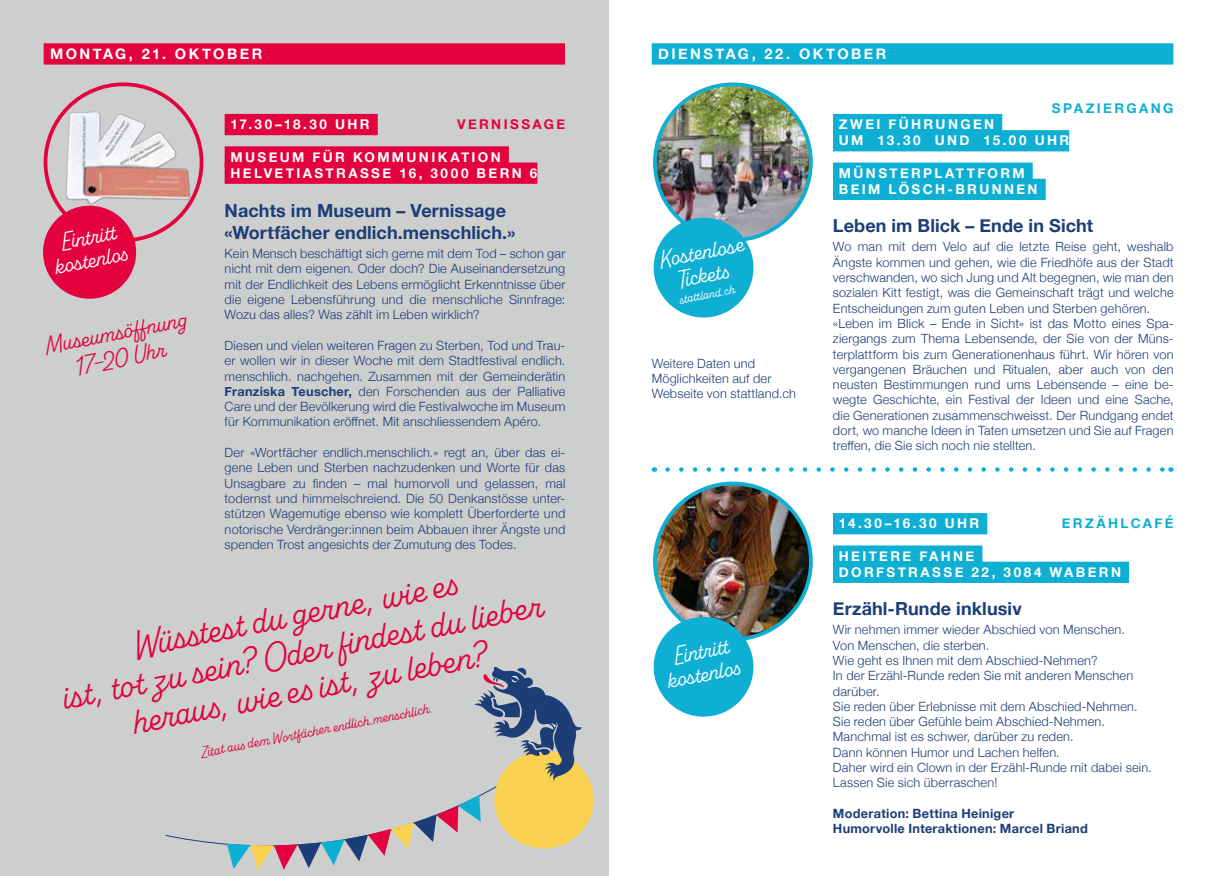
<style>
.page{position:relative;width:1217px;height:876px;background:#fff}
.page>*{position:absolute;margin:0;border:0;box-sizing:border-box;transform-origin:0 0}
.t1{font:37.5px/37.5px "Alkaline";color:#e3013e;text-align:center}
.t2{font:24px/25.5px "Alkaline";color:#e3013e;text-align:center}
.t3{font:23.55px/23.2px "Alkaline";color:#fff;text-align:center}
.t4{font:700 18px/21.6px "Helvetica Neue";letter-spacing:.005em;color:#1d3d76}
.t5{font:15px "Alkaline";color:#e3013e}
.t6{font:700 14.55px "Helvetica Neue";letter-spacing:.17em;color:#fff}
.t7{font:700 13.5px/16.2px "Helvetica Neue";letter-spacing:.175em;color:#fff}
.t8{font:700 13.5px "Helvetica Neue";letter-spacing:.18em;color:#0eafd3}
.t9{font:13.5px "Alkaline";color:#fff}
.t10{font:700 13.5px "Helvetica Neue";letter-spacing:.18em;color:#e3013e}
.t11{font:300 12.75px/15.3px "Helvetica Neue";letter-spacing:.015em;color:#1d3d76;text-align:justify}
.t12{font:700 12.75px/15.3px "Helvetica Neue";letter-spacing:.02em;color:#1d3d76}
.s1{font-weight:700}
</style>
<div class="page">
<div style="left:0;top:0;width:608px;height:876px;background:#cdcece"></div>
<img style="left:45px;top:96px;width:156px;height:120px">
<div style="left:44px;top:82px;width:159px;height:160px;border:4px solid #e3013e;border-radius:50%"></div>
<div style="left:224px;top:114px;width:153px;height:21px;background:#e3013e"></div>
<div style="left:224px;top:146px;width:284px;height:22px;background:#e3013e"></div>
<div style="left:224px;top:163px;width:313px;height:21px;background:#e3013e"></div>
<div style="left:44px;top:43px;width:521px;height:22px;background:#e3013e"></div>
<div style="left:651px;top:43px;width:521px;height:22px;background:#0eafd3"></div>
<div style="left:43px;top:206px;width:93px;height:93px;background:#e3013e;border-radius:50%"></div>
<img style="left:654px;top:84px;width:156px;height:156px;border-radius:78px">
<div style="left:653px;top:82px;width:159px;height:160px;border:4px solid #0eafd3;border-radius:50%"></div>
<img style="left:654px;top:483px;width:156px;height:156px;border-radius:78px">
<div style="left:653px;top:482px;width:159px;height:159px;border:4px solid #0eafd3;border-radius:50%"></div>
<div style="left:832px;top:114px;width:170px;height:21px;background:#0eafd3"></div>
<div style="left:832px;top:130px;width:236px;height:21px;background:#0eafd3"></div>
<div style="left:832px;top:163px;width:200px;height:21px;background:#0eafd3"></div>
<div style="left:832px;top:179px;width:213px;height:21px;background:#0eafd3"></div>
<div style="left:832px;top:513px;width:155px;height:21px;background:#0eafd3"></div>
<div style="left:832px;top:545px;width:150px;height:22px;background:#0eafd3"></div>
<div style="left:832px;top:562px;width:296px;height:21px;background:#0eafd3"></div>
<div style="left:653px;top:218px;width:100px;height:99px;background:#0eafd3;border-radius:50%"></div>
<div style="left:653px;top:617px;width:100px;height:100px;background:#0eafd3;border-radius:50%"></div>
<svg style="left:667px;top:467px;width:496px;height:5px"></svg>
<div style="left:494px;top:751px;width:99px;height:97px;background:#fad151;border-radius:50%"></div>
<svg style="left:165px;top:666px;width:416px;height:204px"></svg>
<p class="t6" style="left:50px;top:42px;width:214px">MONTAG, 21. OKTOBER</p>
<p class="t6" style="left:658px;top:42px;width:230px">DIENSTAG, 22. OKTOBER</p>
<p class="t8" style="left:1051px;top:98px;width:123px">SPAZIERGANG</p>
<p class="t10" style="left:457px;top:114px;width:109px">VERNISSAGE</p>
<p class="t7" style="left:838px;top:117px;width:232px">ZWEI FÜHRUNGEN<br>UM 13.30 UND 15.00 UHR</p>
<p class="t7" style="left:838px;top:165px;width:200px">MÜNSTERPLATTFORM<br>BEIM LÖSCH-BRUNNEN</p>
<h3 class="t4" style="left:832px;top:215px;width:262px">Leben im Blick – Ende in Sicht</h3>
<p class="t11" style="left:832px;top:238px;width:342px;text-align:left">Wo man mit dem Velo auf die letzte Reise geht, weshalb Ängste kommen und gehen, wie die Friedhöfe aus der Stadt verschwanden, wo sich Jung und Alt begegnen, wie man den sozialen Kitt festigt, was die Gemeinschaft trägt und welche Entscheidungen zum guten Leben und Sterben gehören. «Leben im Blick – Ende in Sicht» ist das Motto eines Spa&shy;ziergangs zum Thema Lebensende, der Sie von der Müns&shy;terplattform bis zum Generationenhaus führt. Wir hören von vergangenen Bräuchen und Ritualen, aber auch von den neusten Bestimmungen rund ums Lebensende – eine be&shy;wegte Geschichte, ein Festival der Ideen und eine Sache, die Generationen zusammenschweisst. Der Rundgang endet dort, wo manche Ideen in Taten umsetzen und Sie auf Fragen treffen, die Sie sich noch nie stellten.</p>
<p class="t7" style="left:230px;top:117px;width:141px">17.30–18.30 UHR</p>
<p class="t7" style="left:230px;top:149px;width:308px">MUSEUM FÜR KOMMUNIKATION<br>HELVETIASTRASSE 16, 3000 BERN 6</p>
<h3 class="t4" style="left:224px;top:200px;width:292px">Nachts im Museum – Vernissage «Wortfächer endlich.menschlich.»</h3>
<p class="t11" style="left:224px;top:245px;width:342px">Kein Mensch beschäftigt sich gerne mit dem Tod – schon gar nicht mit dem eigenen. Oder doch? Die Auseinandersetzung mit der Endlichkeit des Lebens ermöglicht Erkenntnisse über die eigene Lebensführung und die menschliche Sinnfrage:<br>Wozu das alles? Was zählt im Leben wirklich?</p>
<p class="t11" style="left:224px;top:337px;width:342px">Diesen und vielen weiteren Fragen zu Sterben, Tod und Trau&shy;er wollen wir in dieser Woche mit dem Stadtfestival endlich. menschlich. nachgehen. Zusammen mit der Gemeinderätin <span class="s1">Franziska Teuscher,</span> den Forschenden aus der Palliative Care und der Bevölkerung wird die Festivalwoche im Museum für Kommunikation eröffnet. Mit anschliessendem Apéro.</p>
<p class="t11" style="left:224px;top:444px;width:342px">Der «Wortfächer endlich.menschlich.» regt an, über das ei&shy;gene Leben und Sterben nachzudenken und Worte für das Unsagbare zu finden – mal humorvoll und gelassen, mal todernst und himmelschreiend. Die 50 Denkanstösse unter&shy;stützen Wagemutige ebenso wie komplett Überforderte und notorische Verdränger:innen beim Abbauen ihrer Ängste und spenden Trost angesichts der Zumutung des Todes.</p>
<h3 class="t3" style="left:48px;top:233px;width:67px;rotate:-11deg">Eintritt kos tenlos</h3>
<h3 class="t3" style="left:657px;top:249px;width:87px;rotate:-11deg">Kos tenlos e<br>Tickets</h3>
<p class="t9" style="left:677px;top:292px;width:58px;rotate:-11deg">statt land.ch</p>
<h2 class="t2" style="left:43px;top:334px;width:143px;rotate:-11deg">Museumsöff nung<br>17–20 Uhr</h2>
<p class="t11" style="left:651px;top:355px;width:146px;text-align:left">Weitere Daten und<br>Möglichkeiten auf der<br>Webseite von stattland.ch</p>
<p class="t8" style="left:1061px;top:513px;width:113px">ERZÄHLCAFÉ</p>
<p class="t7" style="left:838px;top:516px;width:142px">14.30–16.30 UHR</p>
<p class="t7" style="left:838px;top:548px;width:283px">HEITERE FAHNE<br>DORFSTRASSE 22, 3084 WABERN</p>
<h3 class="t4" style="left:832px;top:598px;width:190px">Erzähl-Runde inklusiv</h3>
<p class="t11" style="left:832px;top:621px;width:320px;text-align:left">Wir nehmen immer wieder Abschied von Menschen.<br>Von Menschen, die sterben.<br>Wie geht es Ihnen mit dem Abschied-Nehmen?<br>In der Erzähl-Runde reden Sie mit anderen Menschen darüber.<br>Sie reden über Erlebnisse mit dem Abschied-Nehmen.<br>Sie reden über Gefühle beim Abschied-Nehmen.<br>Manchmal ist es schwer, darüber zu reden.<br>Dann können Humor und Lachen helfen.<br>Daher wird ein Clown in der Erzähl-Runde mit dabei sein.<br>Lassen Sie sich überraschen!</p>
<p class="t12" style="left:832px;top:806px;width:256px">Moderation: Bettina Heiniger<br>Humorvolle Interaktionen: Marcel Briand</p>
<h1 class="t1" style="left:51px;top:643px;width:492px;rotate:-11deg">Wüsstest du gerne, wie es<br>ist, tot zu sein? Oder findest du lieber heraus, wie es ist, zu leben?</h1>
<h3 class="t3" style="left:660px;top:648px;width:67px;rotate:-11deg">Eintritt kos tenlos</h3>
<p class="t5" style="left:199px;top:744px;width:238px;rotate:-11deg">Zitat aus dem Wor tfächer endlich.menschlich.</p>
</div>
